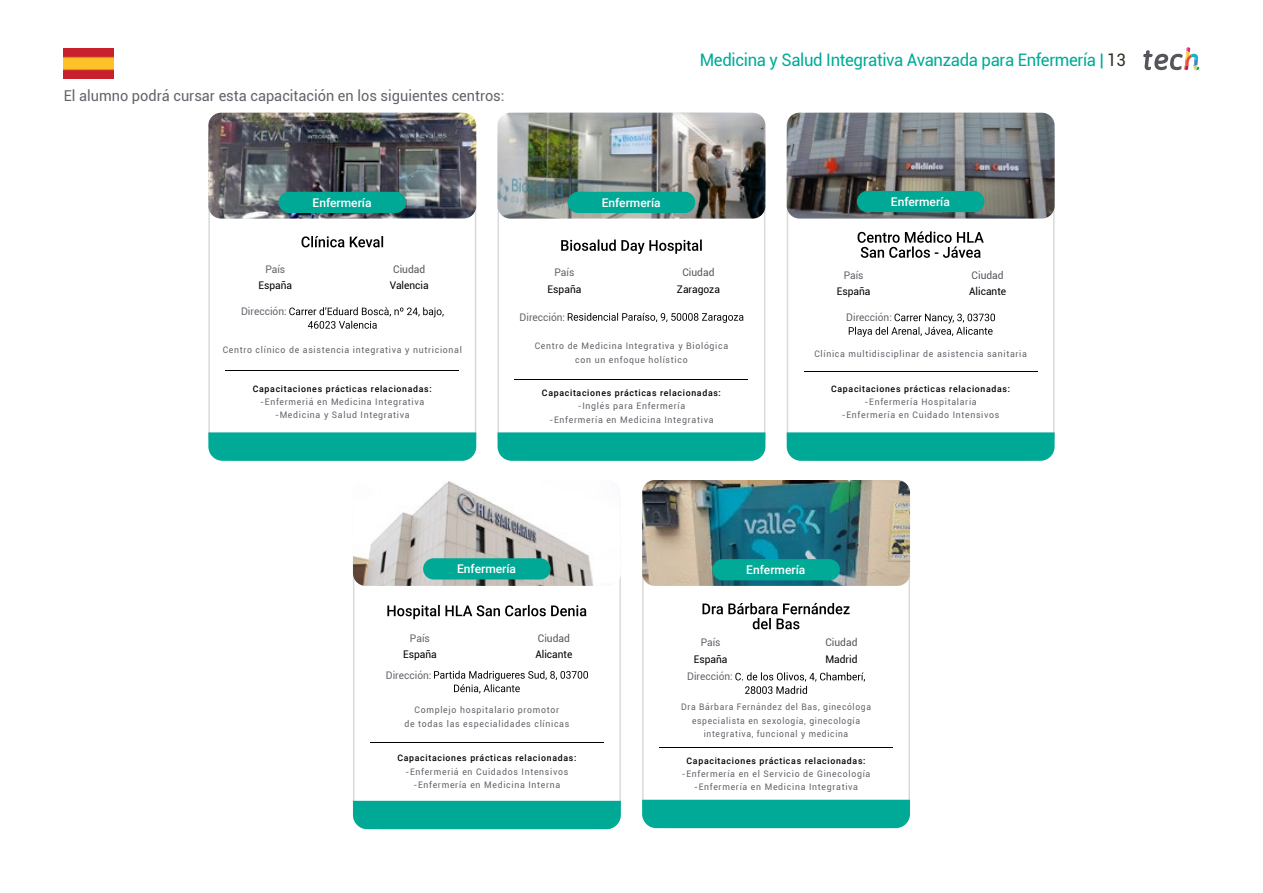
<style>
.page{position:relative;width:1263px;height:893px;background:#fff}
.page>*{position:absolute;margin:0;border:0;box-sizing:border-box;transform-origin:0 0}
.t1{font:17.25px "Roboto";letter-spacing:-.02em;color:#00aa97}
.t2{font:15px "Roboto";color:#61646a}
.t3{font:500 12px "Roboto";color:#fff}
.t4{font:10.5px "Roboto";color:#61646a}
.t5{font:10.5px "Roboto";color:#000}
.t6{font:10.5px "Roboto";color:#52555b}
.t7{font:9px/13.2px "Roboto";letter-spacing:.08em;color:#61646a;text-align:center}
.t8{font:500 9px "Roboto";letter-spacing:.08em;color:#000}
.t9{font:9px/13.5px "Roboto";letter-spacing:.08em;color:#61646a;text-align:center;scale:.94 1}
.s1{color:#312e20}
</style>
<div class="page">
<img style="left:64px;top:49px;width:49px;height:30px">
<svg style="left:1143px;top:47px;width:56px;height:24px"></svg>
<svg style="left:208px;top:112px;width:269px;height:337px"></svg>
<img style="left:208px;top:113px;width:268px;height:106px">
<div style="left:279px;top:192px;width:127px;height:21px;background:#00a996;border-radius:11px"></div>
<svg style="left:208px;top:432px;width:268px;height:29px;background:#08ac9a"></svg>
<hr style="left:225px;top:370px;width:234px;height:1px;background:#000">
<svg style="left:301px;top:236px;width:82px;height:11px"></svg>
<svg style="left:289px;top:307px;width:155px;height:22px"></svg>
<svg style="left:497px;top:112px;width:269px;height:338px"></svg>
<img style="left:497px;top:113px;width:268px;height:106px">
<div style="left:568px;top:192px;width:127px;height:21px;background:#00a996;border-radius:11px"></div>
<svg style="left:497px;top:432px;width:268px;height:29px;background:#08ab99"></svg>
<hr style="left:515px;top:379px;width:233px;height:1px;background:#000">
<svg style="left:561px;top:240px;width:141px;height:14px"></svg>
<svg style="left:568px;top:313px;width:175px;height:10px"></svg>
<svg style="left:352px;top:565px;width:269px;height:265px"></svg>
<img style="left:353px;top:481px;width:268px;height:105px">
<div style="left:353px;top:801px;width:268px;height:28px;background:#00a996"></div>
<hr style="left:370px;top:742px;width:234px;height:1px;background:#000">
<svg style="left:387px;top:605px;width:199px;height:14px"></svg>
<svg style="left:434px;top:671px;width:154px;height:23px"></svg>
<div style="left:423px;top:558px;width:128px;height:21px;background:#00a996;border-radius:11px"></div>
<svg style="left:786px;top:112px;width:269px;height:339px"></svg>
<img style="left:787px;top:113px;width:267px;height:106px">
<svg style="left:787px;top:432px;width:267px;height:29px;background:#07ab98"></svg>
<hr style="left:804px;top:372px;width:233px;height:1px;background:#000">
<svg style="left:857px;top:231px;width:127px;height:27px"></svg>
<svg style="left:849px;top:314px;width:146px;height:23px"></svg>
<div style="left:857px;top:191px;width:127px;height:21px;background:#00a996;border-radius:11px"></div>
<svg style="left:642px;top:586px;width:269px;height:243px"></svg>
<img style="left:642px;top:480px;width:268px;height:106px">
<div style="left:712px;top:559px;width:128px;height:21px;background:#00aa97;border-radius:11px"></div>
<div style="left:642px;top:800px;width:268px;height:28px;background:#00aa97"></div>
<hr style="left:659px;top:747px;width:234px;height:1px;background:#000">
<svg style="left:702px;top:603px;width:148px;height:26px"></svg>
<svg style="left:735px;top:672px;width:130px;height:22px"></svg>
<h2 class="t2" style="left:64px;top:86px;width:442px">El alumno podrá cursar esta capacitación en los siguientes centros:</h2>
<h1 class="t1" style="left:700px;top:48px;width:428px">Medicina y Salud Integrativa Avanzada para Enfermería | <span class="s1">13</span></h1>
<h3 class="t3" style="left:313px;top:194px;width:60px">Enfermería</h3>
<h3 class="t3" style="left:602px;top:194px;width:60px">Enfermería</h3>
<h3 class="t3" style="left:891px;top:193px;width:60px">Enfermería</h3>
<p class="t4" style="left:265px;top:262px;width:21px">País</p>
<p class="t5" style="left:258px;top:278px;width:35px">España</p>
<p class="t6" style="left:393px;top:262px;width:33px">Ciudad</p>
<p class="t5" style="left:390px;top:278px;width:40px">Valencia</p>
<p class="t4" style="left:554px;top:265px;width:21px">País</p>
<p class="t5" style="left:548px;top:282px;width:35px">España</p>
<p class="t6" style="left:682px;top:265px;width:33px">Ciudad</p>
<p class="t5" style="left:677px;top:282px;width:45px">Zaragoza</p>
<p class="t4" style="left:844px;top:268px;width:21px">País</p>
<p class="t5" style="left:837px;top:284px;width:35px">España</p>
<p class="t6" style="left:972px;top:268px;width:33px">Ciudad</p>
<p class="t5" style="left:969px;top:284px;width:39px">Alicante</p>
<p class="t4" style="left:241px;top:304px;width:47px">Dirección:</p>
<p class="t4" style="left:519px;top:310px;width:47px">Dirección:</p>
<p class="t7" style="left:223px;top:342px;width:241px">Centro clínico de asistencia integrativa y nutricional</p>
<p class="t7" style="left:535px;top:339px;width:195px">Centro de Medicina Integrativa y Biológica con un enfoque holístico</p>
<p class="t8" style="left:253px;top:382px;width:180px">Capacitaciones prácticas relacionadas:</p>
<p class="t7" style="left:260px;top:395px;width:166px">-Enfermeriá en Medicina Integrativa -Medicina y Salud Integrativa</p>
<p class="t8" style="left:542px;top:387px;width:180px">Capacitaciones prácticas relacionadas:</p>
<p class="t7" style="left:549px;top:399px;width:165px">-Inglés para Enfermería<br>-Enfermería en Medicina Integrativa</p>
<p class="t4" style="left:846px;top:310px;width:47px">Dirección:</p>
<p class="t7" style="left:814px;top:347px;width:214px">Clínica multidisciplinar de asistencia sanitaria</p>
<p class="t8" style="left:831px;top:382px;width:180px">Capacitaciones prácticas relacionadas:</p>
<p class="t7" style="left:842px;top:395px;width:159px">-Enfermería Hospitalaria -Enfermería en Cuidado Intensivos</p>
<h3 class="t3" style="left:457px;top:561px;width:60px">Enfermería</h3>
<h3 class="t3" style="left:746px;top:562px;width:60px">Enfermería</h3>
<p class="t4" style="left:410px;top:630px;width:21px">País</p>
<p class="t5" style="left:403px;top:647px;width:35px">España</p>
<p class="t6" style="left:538px;top:630px;width:33px">Ciudad</p>
<p class="t5" style="left:535px;top:647px;width:39px">Alicante</p>
<p class="t4" style="left:701px;top:635px;width:21px">País</p>
<p class="t5" style="left:694px;top:651px;width:35px">España</p>
<p class="t6" style="left:825px;top:635px;width:33px">Ciudad</p>
<p class="t5" style="left:825px;top:651px;width:34px">Madrid</p>
<p class="t4" style="left:386px;top:667px;width:47px">Dirección:</p>
<p class="t7" style="left:404px;top:703px;width:166px">Complejo hospitalario promotor<br>de todas las especialidades clínicas</p>
<p class="t8" style="left:397px;top:752px;width:180px">Capacitaciones prácticas relacionadas:</p>
<p class="t7" style="left:405px;top:764px;width:164px">-Enfermeriá en Cuidados Intensivos -Enfermería en Medicina Interna</p>
<p class="t4" style="left:687px;top:669px;width:47px">Dirección:</p>
<p class="t9" style="left:681px;top:700px;width:204px">Dra Bárbara Fernández del Bas, ginecóloga especialista en sexología, ginecología integrativa, funcional y medicina</p>
<p class="t8" style="left:686px;top:754px;width:180px">Capacitaciones prácticas relacionadas:</p>
<p class="t7" style="left:682px;top:767px;width:190px">-Enfermería en el Servicio de Ginecología -Enfermería en Medicina Integrativa</p>
</div>
